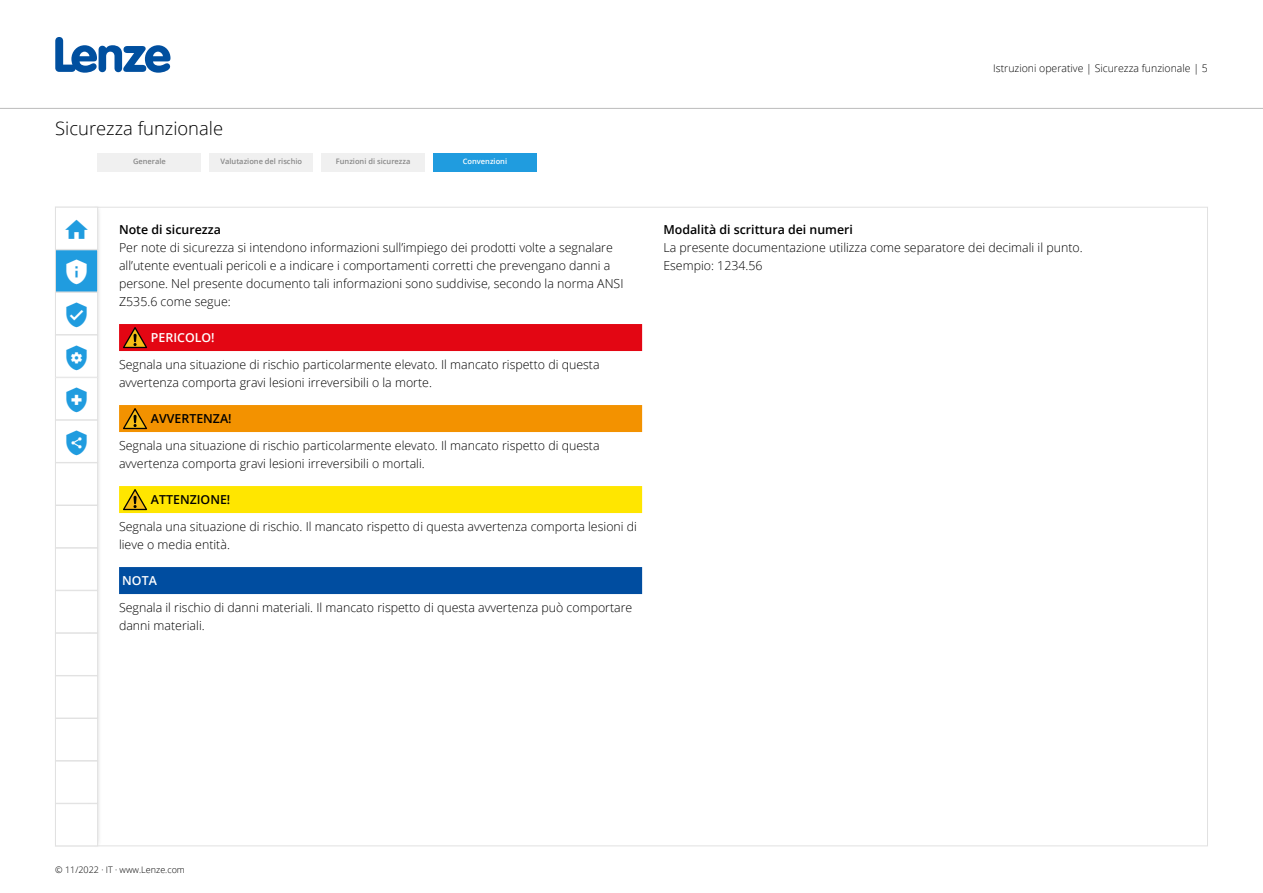
<style>
.page{position:relative;width:1263px;height:893px;background:#fff}
.page>*{position:absolute;margin:0;border:0;box-sizing:border-box;transform-origin:0 0}
.t1{font:300 18.3px "Open Sans";color:#000}
.t2{font:300 12.3px/18px "Open Sans";color:#000}
.t3{font:600 12.3px "Open Sans";color:#000}
.t4{font:600 12.3px "Open Sans";color:#fff}
.t5{font:300 10.5px "Open Sans";color:#000}
.t6{font:300 9px "Open Sans";color:#000}
.t7{font:600 7.5px "Open Sans";color:#878787}
.t8{font:600 7.5px "Open Sans";color:#fff}
</style>
<div class="page">
<div style="left:86px;top:204px;width:16px;height:645px;background:#f5f5f5"></div>
<svg style="left:55px;top:37px;width:115px;height:36px"></svg>
<hr style="left:0;top:108px;width:1263px;height:1px;background:#bbb">
<div style="left:210px;top:153px;width:103px;height:18px;background:#f0f0f0"></div>
<div style="left:321px;top:153px;width:104px;height:18px;background:#f0f0f0"></div>
<div style="left:98px;top:153px;width:103px;height:18px;background:#f0f0f0"></div>
<div style="left:119px;top:324px;width:523px;height:27px;background:#e30613"></div>
<div style="left:119px;top:405px;width:523px;height:27px;background:#f39200"></div>
<div style="left:119px;top:486px;width:523px;height:27px;background:#ffe600"></div>
<div style="left:119px;top:567px;width:523px;height:27px;background:#004da0"></div>
<svg style="left:123px;top:327px;width:24px;height:21px"></svg>
<svg style="left:123px;top:408px;width:24px;height:21px"></svg>
<svg style="left:123px;top:489px;width:24px;height:21px"></svg>
<div style="left:433px;top:153px;width:104px;height:18px;background:#209cdf"></div>
<div style="left:55px;top:590px;width:43px;height:43px;background:#fff;border:1px solid #e1e1e1"></div>
<div style="left:55px;top:718px;width:43px;height:43px;background:#fff;border:1px solid #e1e1e1"></div>
<div style="left:55px;top:633px;width:43px;height:43px;background:#fff;border:1px solid #e1e1e1"></div>
<div style="left:55px;top:761px;width:43px;height:42px;background:#fff;border:1px solid #e1e1e1"></div>
<div style="left:55px;top:548px;width:43px;height:42px;background:#fff;border:1px solid #e1e1e1"></div>
<div style="left:55px;top:505px;width:43px;height:43px;background:#fff;border:1px solid #e1e1e1"></div>
<div style="left:55px;top:676px;width:43px;height:42px;background:#fff;border:1px solid #e1e1e1"></div>
<div style="left:55px;top:803px;width:43px;height:43px;background:#fff;border:1px solid #e1e1e1"></div>
<div style="left:55px;top:463px;width:43px;height:42px;background:#fff;border:1px solid #e1e1e1"></div>
<div style="left:55px;top:250px;width:43px;height:42px;background:#209cdf"></div>
<div style="left:55px;top:250px;width:43px;height:42px;border:1px solid #e1e1e1"></div>
<div style="left:55px;top:292px;width:43px;height:43px;border:1px solid #e1e1e1"></div>
<div style="left:55px;top:377px;width:43px;height:43px;border:1px solid #e1e1e1"></div>
<div style="left:55px;top:420px;width:43px;height:43px;border:1px solid #e1e1e1"></div>
<div style="left:55px;top:335px;width:43px;height:42px;border:1px solid #e1e1e1"></div>
<div style="left:55px;top:207px;width:43px;height:43px;border:1px solid #e1e1e1"></div>
<svg style="left:65px;top:208px;width:32px;height:637px"></svg>
<h1 class="t1" style="left:55px;top:116px;width:169px">Sicurezza funzionale</h1>
<p class="t7" style="left:133px;top:157px;width:34px">Generale</p>
<p class="t7" style="left:220px;top:157px;width:83px">Valutazione del rischio</p>
<p class="t7" style="left:336px;top:157px;width:76px">Funzioni di sicurezza</p>
<p class="t8" style="left:463px;top:157px;width:46px">Convenzioni</p>
<p class="t3" style="left:119px;top:221px;width:103px">Note di sicurezza</p>
<p class="t2" style="left:119px;top:238px;width:506px">Per note di sicurezza si intendono informazioni sull’impiego dei prodotti volte a segnalare all’utente eventuali pericoli e a indicare i comportamenti corretti che prevengano danni a persone. Nel presente documento tali informazioni sono suddivise, secondo la norma ANSI Z535.6 come segue:</p>
<p class="t4" style="left:151px;top:329px;width:65px">PERICOLO!</p>
<p class="t2" style="left:119px;top:355px;width:482px">Segnala una situazione di rischio particolarmente elevato. Il mancato rispetto di questa avvertenza comporta gravi lesioni irreversibili o la morte.</p>
<p class="t3" style="left:151px;top:410px;width:82px">AVVERTENZA!</p>
<p class="t2" style="left:119px;top:436px;width:482px">Segnala una situazione di rischio particolarmente elevato. Il mancato rispetto di questa avvertenza comporta gravi lesioni irreversibili o mortali.</p>
<p class="t3" style="left:151px;top:491px;width:81px">ATTENZIONE!</p>
<p class="t2" style="left:119px;top:517px;width:519px">Segnala una situazione di rischio. Il mancato rispetto di questa avvertenza comporta lesioni di lieve o media entità.</p>
<p class="t4" style="left:122px;top:572px;width:36px">NOTA</p>
<p class="t2" style="left:119px;top:598px;width:515px">Segnala il rischio di danni materiali. Il mancato rispetto di questa avvertenza può comportare danni materiali.</p>
<p class="t5" style="left:993px;top:61px;width:216px">Istruzioni operative | Sicurezza funzionale | 5</p>
<p class="t3" style="left:663px;top:221px;width:191px">Modalità di scrittura dei numeri</p>
<p class="t2" style="left:663px;top:238px;width:421px">La presente documentazione utilizza come separatore dei decimali il punto.<br>Esempio: 1234.56</p>
<p class="t6" style="left:55px;top:864px;width:131px">© 11/2022 · IT · www.Lenze.com</p>
</div>
